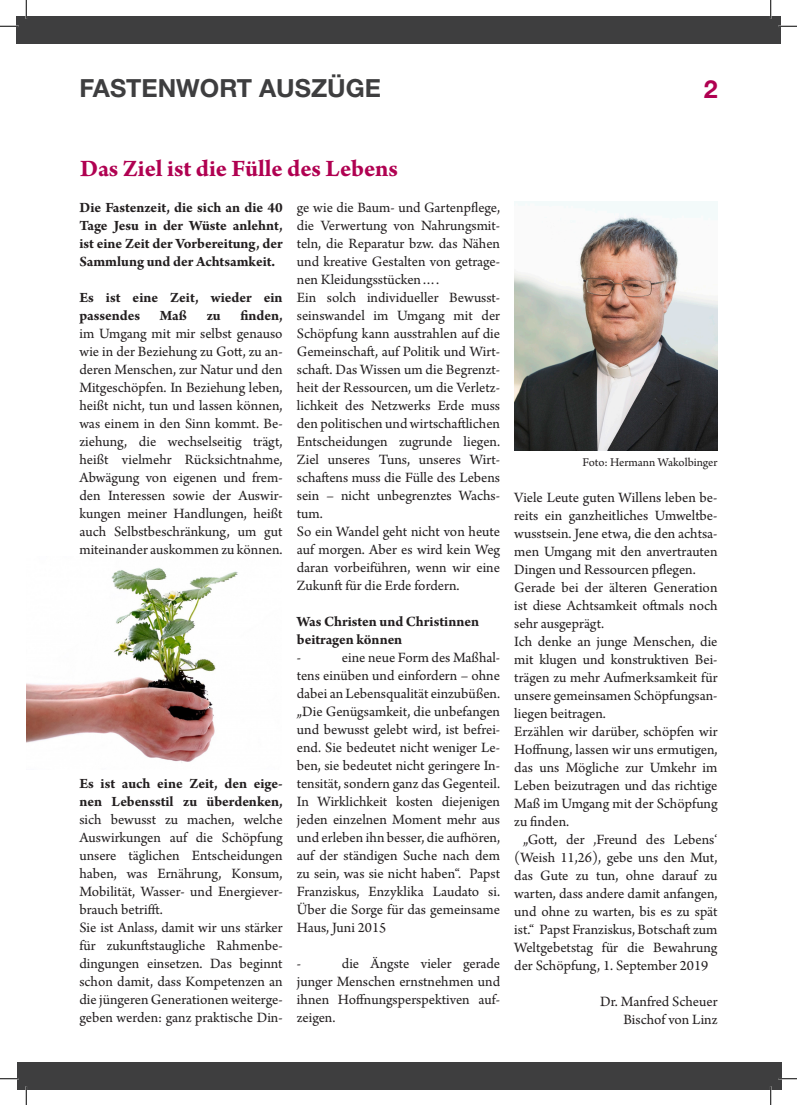
<style>
.page{position:relative;width:797px;height:1105px;background:#fff}
.page>*{position:absolute;margin:0;border:0;box-sizing:border-box;transform-origin:0 0}
.t1{font:700 25px "Arno Pro";color:#b00151}
.t2{font:700 25px "Helvetica Neue LT Pro";color:#3e3e3f}
.t3{font:700 25px "Helvetica Neue LT Pro";color:#b00151}
.t4{font:15px/18px "Arno Pro";color:#231f20;text-align:justify}
.t5{font:700 15px/18px "Arno Pro";letter-spacing:-.005em;color:#231f20}
.t6{font:12.5px "Arno Pro";letter-spacing:-.005em;color:#231f20}
</style>
<div class="page">
<div style="left:16px;top:16px;width:764px;height:27px;background:#3e3e3f"></div>
<div style="left:17px;top:1062px;width:764px;height:27px;background:#3e3e3f"></div>
<img style="left:514px;top:202px;width:203px;height:249px">
<img style="left:26px;top:568px;width:212px;height:195px">
<svg style="left:0;top:25px;width:19px;height:2px"></svg>
<svg style="left:778px;top:25px;width:19px;height:2px"></svg>
<svg style="left:0;top:1078px;width:19px;height:1px"></svg>
<svg style="left:778px;top:1078px;width:19px;height:1px"></svg>
<svg style="left:25px;top:0;width:2px;height:19px"></svg>
<svg style="left:25px;top:1086px;width:2px;height:19px"></svg>
<svg style="left:770px;top:0;width:1px;height:19px"></svg>
<svg style="left:770px;top:1086px;width:1px;height:19px"></svg>
<h1 class="t2" style="left:79px;top:73px;width:303px">FASTENWORT AUSZÜGE</h1>
<h1 class="t3" style="left:703px;top:73px;width:15px">2</h1>
<h1 class="t1" style="left:80px;top:154px;width:319px">Das Ziel ist die Fülle des Lebens</h1>
<p class="t5" style="left:79px;top:199px;width:205px;text-align:justify">Die Fastenzeit, die sich an die 40<br>Tage Jesu in der Wüste anlehnt, ist eine Zeit der Vorbereitung, der Sammlung und der Achtsamkeit.</p>
<p class="t5" style="left:79px;top:289px;width:205px">Es ist eine Zeit, wieder ein passendes</p>
<p class="t4" style="left:297px;top:199px;width:205px;text-align:left">ge wie die Baum- und Gartenpflege, die Verwertung von Nahrungsmit&shy;teln, die Reparatur bzw. das Nähen und kreative Gestalten von getrage&shy;nen Kleidungsstücken….<br>Ein solch individueller Bewusst&shy;seinswandel im Umgang mit der<br>Schöpfung kann ausstrahlen auf die<br>Gemeinschaft, auf Politik und Wirt&shy;schaft. Das Wissen um die Begrenzt&shy;heit der Ressourcen, um die Verletz&shy;lichkeit des Netzwerks Erde muss den politischen und wirtschaftlichen<br>Entscheidungen zugrunde liegen.<br>Ziel unseres Tuns, unseres Wirt&shy;schaftens muss die Fülle des Lebens sein – nicht unbegrenztes Wachs&shy;tum.<br>So ein Wandel geht nicht von heute auf morgen. Aber es wird kein Weg daran vorbeiführen, wenn wir eine<br>Zukunft für die Erde fordern.</p>
<p class="t5" style="left:297px;top:613px;width:184px">Was Christen und Christinnen beitragen können</p>
<p class="t4" style="left:297px;top:649px;width:6px">-</p>
<p class="t5" style="left:160px;top:307px;width:29px">Maß</p>
<p class="t5" style="left:207px;top:307px;width:15px">zu</p>
<p class="t5" style="left:240px;top:307px;width:44px">finden,</p>
<p class="t4" style="left:79px;top:325px;width:205px">im Umgang mit mir selbst genauso wie in der Beziehung zu Gott, zu an&shy;deren Menschen, zur Natur und den Mitgeschöpfen. In Beziehung leben, heißt nicht, tun und lassen können, was einem in den Sinn kommt. Be&shy;ziehung, die wechselseitig trägt, heißt vielmehr Rücksichtnahme, Abwägung von eigenen und frem&shy;den Interessen sowie der Auswir&shy;kungen meiner Handlungen, heißt auch Selbstbeschränkung, um gut miteinander auskommen zu können.</p>
<p class="t4" style="left:297px;top:649px;width:205px;text-indent:45px">eine neue Form des Maßhal&shy;tens einüben und einfordern – ohne dabei an Lebensqualität einzubüßen. „Die Genügsamkeit, die unbefangen und bewusst gelebt wird, ist befrei&shy;end. Sie bedeutet nicht weniger Le&shy;ben, sie bedeutet nicht geringere In&shy;tensität, sondern ganz das Gegenteil.<br>In Wirklichkeit kosten diejenigen jeden einzelnen Moment mehr aus und erleben ihn besser, die aufhören, auf der ständigen Suche nach dem zu sein, was sie nicht haben“. Papst Franziskus, Enzyklika Laudato si.<br>Über die Sorge für das gemeinsame Haus, Juni 2015</p>
<p class="t4" style="left:297px;top:955px;width:6px">-</p>
<p class="t5" style="left:79px;top:775px;width:205px">Es ist auch eine Zeit, den eige&shy;nen Lebensstil zu überdenken,</p>
<p class="t4" style="left:79px;top:811px;width:205px;text-align:left">sich bewusst zu machen, welche<br>Auswirkungen auf die Schöpfung unsere täglichen Entscheidungen haben, was Ernährung, Konsum,<br>Mobilität, Wasser- und Energiever&shy;brauch betrifft.<br>Sie ist Anlass, damit wir uns stärker für zukunftstaugliche Rahmenbe&shy;dingungen einsetzen. Das beginnt schon damit, dass Kompetenzen an die jüngeren Generationen weiterge&shy;geben werden: ganz praktische Din-</p>
<p class="t4" style="left:297px;top:955px;width:205px;text-indent:45px">die Ängste vieler gerade junger Menschen ernstnehmen und ihnen Hoffnungsperspektiven auf&shy;zeigen.</p>
<p class="t6" style="left:582px;top:455px;width:136px">Foto: Hermann Wakolbinger</p>
<p class="t4" style="left:514px;top:490px;width:205px">Viele Leute guten Willens leben be-</p>
<p class="t4" style="left:514px;top:508px;width:205px">reits ein ganzheitliches Umweltbe-</p>
<p class="t4" style="left:514px;top:526px;width:205px">wusstsein. Jene etwa, die den achtsa-</p>
<p class="t4" style="left:514px;top:544px;width:205px">men Umgang mit den anvertrauten</p>
<p class="t4" style="left:514px;top:562px;width:183px">Dingen und Ressourcen pflegen.</p>
<p class="t4" style="left:514px;top:580px;width:205px">Gerade bei der älteren Generation</p>
<p class="t4" style="left:514px;top:598px;width:205px">ist diese Achtsamkeit oftmals noch</p>
<p class="t4" style="left:514px;top:616px;width:91px">sehr ausgeprägt.</p>
<p class="t4" style="left:514px;top:634px;width:205px">Ich denke an junge Menschen, die</p>
<p class="t4" style="left:514px;top:652px;width:205px">mit klugen und konstruktiven Bei-</p>
<p class="t4" style="left:514px;top:670px;width:205px">trägen zu mehr Aufmerksamkeit für</p>
<p class="t4" style="left:514px;top:688px;width:205px">unsere gemeinsamen Schöpfungsan-</p>
<p class="t4" style="left:514px;top:706px;width:93px">liegen beitragen.</p>
<p class="t4" style="left:514px;top:724px;width:205px">Erzählen wir darüber, schöpfen wir</p>
<p class="t4" style="left:514px;top:742px;width:205px">Hoffnung, lassen wir uns ermutigen,</p>
<p class="t4" style="left:514px;top:760px;width:205px">das uns Mögliche zur Umkehr im</p>
<p class="t4" style="left:514px;top:778px;width:205px">Leben beizutragen und das richtige</p>
<p class="t4" style="left:514px;top:796px;width:205px">Maß im Umgang mit der Schöpfung</p>
<p class="t4" style="left:514px;top:814px;width:56px">zu finden.</p>
<p class="t4" style="left:523px;top:832px;width:196px">„Gott, der ‚Freund des Lebens‘</p>
<p class="t4" style="left:514px;top:850px;width:205px">(Weish 11,26), gebe uns den Mut,</p>
<p class="t4" style="left:514px;top:868px;width:205px">das Gute zu tun, ohne darauf zu</p>
<p class="t4" style="left:514px;top:886px;width:205px">warten, dass andere damit anfangen,</p>
<p class="t4" style="left:514px;top:904px;width:205px">und ohne zu warten, bis es zu spät</p>
<p class="t4" style="left:514px;top:922px;width:205px">ist.“ Papst Franziskus, Botschaft zum</p>
<p class="t4" style="left:514px;top:940px;width:205px">Weltgebetstag für die Bewahrung</p>
<p class="t4" style="left:514px;top:958px;width:195px">der Schöpfung, 1. September 2019</p>
<p class="t4" style="left:600px;top:994px;width:119px;text-align:right">Dr. Manfred Scheuer<br>Bischof von Linz</p>
</div>
